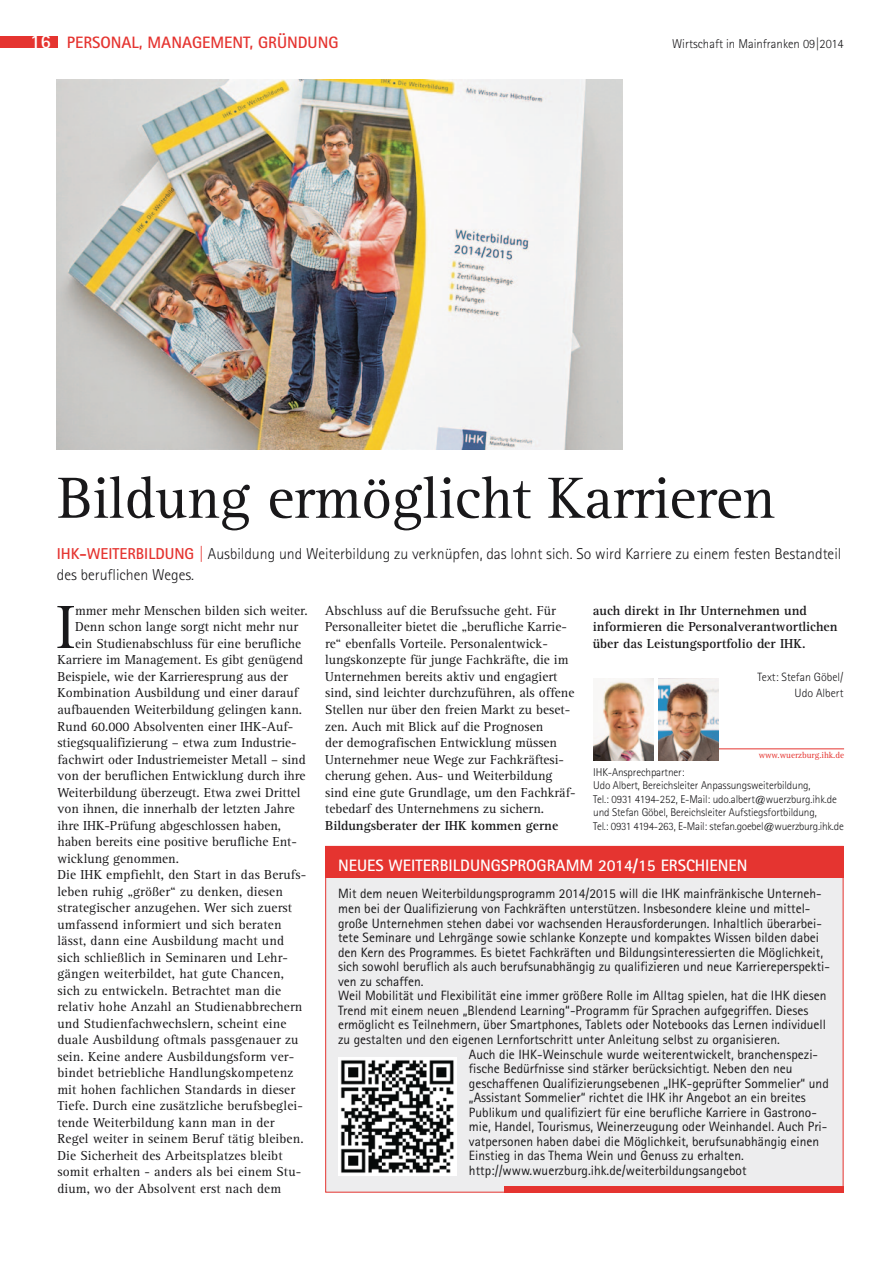
<style>
.page{position:relative;width:893px;height:1263px;background:#fff}
.page>*{position:absolute;margin:0;border:0;box-sizing:border-box;transform-origin:0 0}
._4_Grundtext_Initial{font:63px "Rotis Serif Pro";color:#19181a}
._02_Head_40_Rotis_Pr{font:60px "Rotis Serif Pro";letter-spacing:-.01em;color:#19181a}
.KastenHead_Pro{font:700 16.5px "Rotis Sans Serif Pro";color:#fff}
.t1{font:700 16.5px "Rotis Sans Serif Pro";color:#e53430}
._3_Vorspann_Pro{font:300 15.75px/21px "Rotis Sans Serif Pro";color:#19181a}
.Kasten_Grund_Pro{font:13.5px/14.5px "Rotis Sans Serif Pro";color:#19181a}
._4_Grundtext_Pro{font:13.5px/16.5px "Rotis Serif Pro";letter-spacing:.01em;color:#19181a}
._4_Grundtext_Initial-2{font:13.5px "Rotis Serif Pro";color:#19181a}
._4_Grundtext_Pro-2{font:700 13.5px/16.5px "Rotis Serif Pro";color:#19181a}
.t2{font:300 12.75px "Rotis Sans Serif Pro";color:#19181a}
._6_Autor_Pro{font:300 12px/16.5px "Rotis Sans Serif Pro";color:#19181a;text-align:right}
._10_IHK-Ansprechpart{font:300 11.25px/13.5px "Rotis Sans Serif Pro";letter-spacing:-.01em;color:#19181a}
._4_Grundtext_Rotis_P{font:9px "Rotis Serif Pro";letter-spacing:-.005em;color:#e53430}
.s1{font-size:19.5px;color:#fff}
.s2{font-weight:700;color:#e53430}
</style>
<div class="page">
<div style="left:0;top:36px;width:57px;height:12px;background:#e53430"></div>
<div style="left:325px;top:846px;width:518px;height:346px;background:#ededee;border:1px solid #e53430"></div>
<div style="left:325px;top:846px;width:518px;height:31px;background:#e53430"></div>
<div style="left:504px;top:1186px;width:339px;height:6px;background:#e53430"></div>
<hr style="left:667px;top:748px;width:177px;height:1px;background:#e53430">
<img style="left:594px;top:678px;width:59px;height:83px">
<img style="left:659px;top:678px;width:59px;height:83px">
<img style="left:338px;top:1057px;width:118px;height:118px">
<img style="left:57px;top:80px;width:565px;height:370px">
<p class="t1" style="left:30px;top:32px;width:310px"><span class="s1">16</span> PERSONAL, MANAGEMENT, GRÜNDUNG</p>
<p class="t2" style="left:672px;top:36px;width:173px">Wirtschaft in Mainfranken 09|2014</p>
<p class="_02_Head_40_Rotis_Pr" style="left:57px;top:462px;width:719px">Bildung ermöglicht Karrieren</p>
<p class="_3_Vorspann_Pro" style="left:57px;top:543px;width:786px"><span class="s2">IHK-WEITERBILDUNG |</span> Ausbildung und Weiterbildung zu verknüpfen, das lohnt sich. So wird Karriere zu einem festen Bestandteil des beruflichen Weges.</p>
<p class="_4_Grundtext_Initial" style="left:56px;top:589px;width:20px">I</p>
<p class="_4_Grundtext_Initial-2" style="left:75px;top:602px;width:234px">mmer mehr Menschen bilden sich weiter.</p>
<p class="_4_Grundtext_Initial-2" style="left:75px;top:619px;width:225px">Denn schon lange sorgt nicht mehr nur</p>
<p class="_4_Grundtext_Initial-2" style="left:75px;top:635px;width:228px">ein Studienabschluss für eine berufliche</p>
<p class="_4_Grundtext_Initial-2" style="left:57px;top:652px;width:247px">Karriere im Management. Es gibt genügend</p>
<p class="_4_Grundtext_Initial-2" style="left:57px;top:668px;width:232px">Beispiele, wie der Karrieresprung aus der</p>
<p class="_4_Grundtext_Initial-2" style="left:57px;top:685px;width:242px">Kombination Ausbildung und einer darauf</p>
<p class="_4_Grundtext_Initial-2" style="left:57px;top:701px;width:246px">aufbauenden Weiterbildung gelingen kann.</p>
<p class="_4_Grundtext_Initial-2" style="left:57px;top:718px;width:238px">Rund 60.000 Absolventen einer IHK-Auf-</p>
<p class="_4_Grundtext_Initial-2" style="left:57px;top:734px;width:241px">stiegsqualifizierung – etwa zum Industrie-</p>
<p class="_4_Grundtext_Initial-2" style="left:57px;top:751px;width:250px">fachwirt oder Industriemeister Metall – sind</p>
<p class="_4_Grundtext_Initial-2" style="left:57px;top:767px;width:250px">von der beruflichen Entwicklung durch ihre</p>
<p class="_4_Grundtext_Initial-2" style="left:57px;top:784px;width:245px">Weiterbildung überzeugt. Etwa zwei Drittel</p>
<p class="_4_Grundtext_Initial-2" style="left:57px;top:800px;width:239px">von ihnen, die innerhalb der letzten Jahre</p>
<p class="_4_Grundtext_Initial-2" style="left:57px;top:817px;width:225px">ihre IHK-Prüfung abgeschlossen haben,</p>
<p class="_4_Grundtext_Initial-2" style="left:57px;top:833px;width:241px">haben bereits eine positive berufliche Ent-</p>
<p class="_4_Grundtext_Initial-2" style="left:57px;top:850px;width:123px">wicklung genommen.</p>
<p class="_4_Grundtext_Pro" style="left:57px;top:866px;width:250px">Die IHK empfiehlt, den Start in das Berufs&shy;leben ruhig „größer“ zu denken, diesen strategischer anzugehen. Wer sich zuerst umfassend informiert und sich beraten lässt, dann eine Ausbildung macht und sich schließlich in Seminaren und Lehr&shy;gängen weiterbildet, hat gute Chancen, sich zu entwickeln. Betrachtet man die relativ hohe Anzahl an Studienabbrechern und Studienfachwechslern, scheint eine duale Ausbildung oftmals passgenauer zu sein. Keine andere Ausbildungsform ver&shy;bindet betriebliche Handlungskompetenz mit hohen fachlichen Standards in dieser Tiefe. Durch eine zusätzliche berufsbeglei&shy;tende Weiterbildung kann man in der Regel weiter in seinem Beruf tätig bleiben.<br>Die Sicherheit des Arbeitsplatzes bleibt somit erhalten - anders als bei einem Stu&shy;dium, wo der Absolvent erst nach dem</p>
<p class="_4_Grundtext_Pro" style="left:325px;top:602px;width:252px">Abschluss auf die Berufssuche geht. Für Personalleiter bietet die „berufliche Karrie&shy;re“ ebenfalls Vorteile. Personalentwick&shy;lungskonzepte für junge Fachkräfte, die im Unternehmen bereits aktiv und engagiert sind, sind leichter durchzuführen, als offene Stellen nur über den freien Markt zu beset&shy;zen. Auch mit Blick auf die Prognosen<br>der demografischen Entwicklung müssen Unternehmer neue Wege zur Fachkräftesi&shy;cherung gehen. Aus- und Weiterbildung sind eine gute Grundlage, um den Fachkräf&shy;tebedarf des Unternehmens zu sichern.</p>
<p class="_4_Grundtext_Pro-2" style="left:325px;top:817px;width:235px">Bildungsberater der IHK kommen gerne</p>
<p class="_4_Grundtext_Pro-2" style="left:593px;top:602px;width:246px">auch direkt in Ihr Unternehmen und informieren die Personalverantwortlichen über das Leistungsportfolio der IHK.</p>
<p class="_6_Autor_Pro" style="left:757px;top:669px;width:88px">Text: Stefan Göbel/<br>Udo Albert</p>
<p class="_4_Grundtext_Rotis_P" style="left:759px;top:750px;width:87px">www.wuerzburg.ihk.de</p>
<p class="_10_IHK-Ansprechpart" style="left:593px;top:765px;width:219px">IHK-Ansprechpartner:<br>Udo Albert, Bereichsleiter Anpassungsweiterbildung,</p>
<p class="_10_IHK-Ansprechpart" style="left:593px;top:792px;width:245px">Tel.: 0931 4194-252, E-Mail: udo.albert@wuerzburg.ihk.de und Stefan Göbel, Bereichsleiter Aufstiegsfortbildung,</p>
<p class="_10_IHK-Ansprechpart" style="left:593px;top:819px;width:252px">Tel.: 0931 4194-263, E-Mail: stefan.goebel@wuerzburg.ihk.de</p>
<p class="KastenHead_Pro" style="left:338px;top:855px;width:411px">NEUES WEITERBILDUNGSPROGRAMM 2014/15 ERSCHIENEN</p>
<p class="Kasten_Grund_Pro" style="left:338px;top:887px;width:493px">Mit dem neuen Weiterbildungsprogramm 2014/2015 will die IHK mainfränkische Unterneh&shy;men bei der Qualifizierung von Fachkräften unterstützen. Insbesondere kleine und mittel&shy;große Unternehmen stehen dabei vor wachsenden Herausforderungen. Inhaltlich überarbei&shy;tete Seminare und Lehrgänge sowie schlanke Konzepte und kompaktes Wissen bilden dabei den Kern des Programmes. Es bietet Fachkräften und Bildungsinteressierten die Möglichkeit, sich sowohl beruflich als auch berufsunabhängig zu qualifizieren und neue Karriereperspekti&shy;ven zu schaffen.</p>
<p class="Kasten_Grund_Pro" style="left:338px;top:988px;width:490px">Weil Mobilität und Flexibilität eine immer größere Rolle im Alltag spielen, hat die IHK diesen Trend mit einem neuen „Blendend Learning“-Programm für Sprachen aufgegriffen. Dieses ermöglicht es Teilnehmern, über Smartphones, Tablets oder Notebooks das Lernen individuell zu gestalten und den eigenen Lernfortschritt unter Anleitung selbst zu organisieren.</p>
<p class="Kasten_Grund_Pro" style="left:469px;top:1047px;width:361px">Auch die IHK-Weinschule wurde weiterentwickelt, branchenspezi&shy;fische Bedürfnisse sind stärker berücksichtigt. Neben den neu geschaffenen Qualifizierungsebenen „IHK-geprüfter Sommelier“ und „Assistant Sommelier“ richtet die IHK ihr Angebot an ein breites Publikum und qualifiziert für eine berufliche Karriere in Gastrono&shy;mie, Handel, Tourismus, Weinerzeugung oder Weinhandel. Auch Pri&shy;vatpersonen haben dabei die Möglichkeit, berufsunabhängig einen Einstieg in das Thema Wein und Genuss zu erhalten.</p>
<p class="Kasten_Grund_Pro" style="left:469px;top:1163px;width:279px">http://www.wuerzburg.ihk.de/weiterbildungsangebot</p>
</div>
